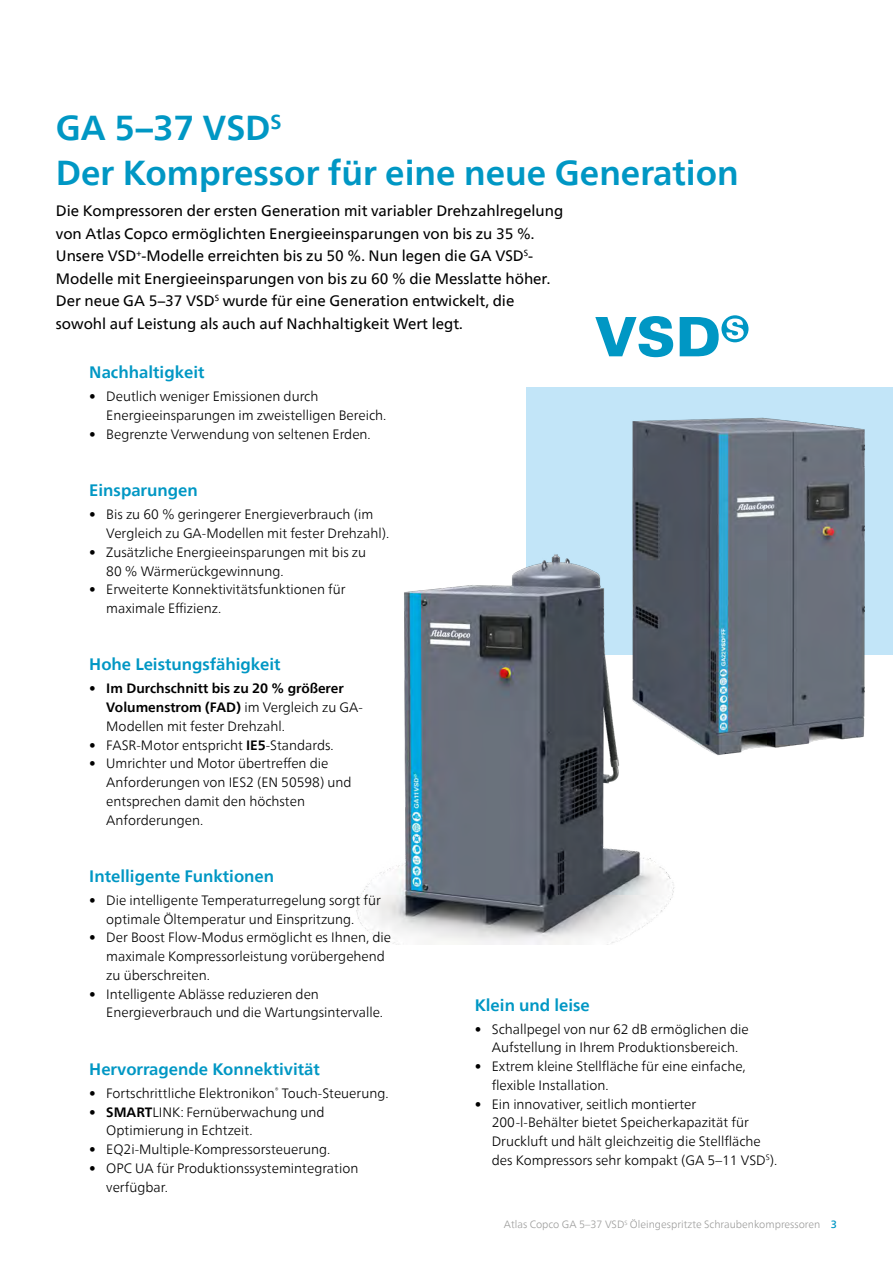
<style>
.page{position:relative;width:893px;height:1263px;background:#fff}
.page>*{position:absolute;margin:0;border:0;box-sizing:border-box;transform-origin:0 0}
.t1{font:700 34.5px/44.5px "Neue Frutiger World";color:#0097c4}
.t2{font:700 16.5px "Neue Frutiger World";color:#0097c4}
.t3{font:15px/22.5px "Neue Frutiger World";color:#000}
.t4{font:300 13.5px/18.8px "Neue Frutiger World";color:#000}
.t5{font:700 13.5px/18.8px "Neue Frutiger World";color:#000}
.t6{font:300 10.5px "Neue Frutiger World";color:#9d9d9c}
.s1{font-weight:300}
.s2{font-weight:700}
.s3{font-weight:500;color:#0097c4}
</style>
<div class="page">
<div style="left:527px;top:387px;width:366px;height:268px;background:#c2e5f8"></div>
<img style="left:632px;top:417px;width:233px;height:333px">
<img style="left:356px;top:527px;width:389px;height:417px">
<svg style="left:595px;top:316px;width:78px;height:41px"></svg>
<svg style="left:680px;top:315px;width:68px;height:41px"></svg>
<h1 class="t1" style="left:56px;top:106px;width:684px">GA 5–37 VSD<sup>S<br></sup>Der Kompressor für eine neue Generation</h1>
<p class="t3" style="left:56px;top:200px;width:509px">Die Kompressoren der ersten Generation mit variabler Drehzahlregelung von Atlas Copco ermöglichten Energieeinsparungen von bis zu 35 %.<br>Unsere VSD<sup>+</sup>-Modelle erreichten bis zu 50 %. Nun legen die GA VSD<sup>S</sup>-Modelle mit Energieeinsparungen von bis zu 60 % die Messlatte höher.<br>Der neue GA 5–37 VSD<sup>S</sup> wurde für eine Generation entwickelt, die sowohl auf Leistung als auch auf Nachhaltigkeit Wert legt.</p>
<p class="t2" style="left:89px;top:358px;width:117px">Nachhaltigkeit</p>
<p class="t4" style="left:106px;top:387px;width:282px;text-indent:-17px">• Deutlich weniger Emissionen durch<br>Energieeinsparungen im zweistelligen Bereich.</p>
<p class="t4" style="left:89px;top:425px;width:283px">• Begrenzte Verwendung von seltenen Erden.</p>
<p class="t2" style="left:89px;top:476px;width:110px">Einsparungen</p>
<p class="t4" style="left:106px;top:505px;width:284px;text-indent:-17px">• Bis zu 60 % geringerer Energieverbrauch (im<br>Vergleich zu GA-Modellen mit fester Drehzahl).</p>
<p class="t4" style="left:106px;top:543px;width:261px;text-indent:-17px">• Zusätzliche Energieeinsparungen mit bis zu<br>80 % Wärmerückgewinnung.</p>
<p class="t4" style="left:106px;top:580px;width:241px;text-indent:-17px">• Erweiterte Konnektivitätsfunktionen für maximale Effizienz.</p>
<p class="t2" style="left:89px;top:650px;width:193px">Hohe Leistungsfähigkeit</p>
<p class="t5" style="left:106px;top:679px;width:258px;text-indent:-17px"><span class="s1">•</span> Im Durchschnitt bis zu 20 % größerer<br>Volumenstrom (FAD) <span class="s1">im Vergleich zu GA-<br>Modellen mit fester Drehzahl.</span></p>
<p class="t4" style="left:89px;top:736px;width:246px">• FASR-Motor entspricht <span class="s2">IE5</span>-Standards.</p>
<p class="t4" style="left:106px;top:754px;width:247px;text-indent:-17px">• Umrichter und Motor übertreffen die<br>Anforderungen von IES2 (EN 50598) und entsprechen damit den höchsten<br>Anforderungen.</p>
<p class="t2" style="left:89px;top:862px;width:186px">Intelligente Funktionen</p>
<p class="t4" style="left:106px;top:891px;width:276px;text-indent:-17px">• Die intelligente Temperaturregelung sorgt für optimale Öltemperatur und Einspritzung.</p>
<p class="t4" style="left:106px;top:928px;width:286px;text-indent:-17px">• Der Boost Flow-Modus ermöglicht es Ihnen, die maximale Kompressorleistung vorübergehend zu überschreiten.</p>
<p class="t4" style="left:106px;top:985px;width:278px;text-indent:-17px">• Intelligente Ablässe reduzieren den<br>Energieverbrauch und die Wartungsintervalle.</p>
<p class="t2" style="left:89px;top:1054px;width:232px">Hervorragende Konnektivität</p>
<p class="t4" style="left:89px;top:1084px;width:301px">• Fortschrittliche Elektronikon<sup>®</sup> Touch-Steuerung.</p>
<p class="t4" style="left:106px;top:1102px;width:220px;text-indent:-17px">• <span class="s2">SMART</span>LINK: Fernüberwachung und<br>Optimierung in Echtzeit.</p>
<p class="t4" style="left:89px;top:1140px;width:243px">• EQ2i-Multiple-Kompressorsteuerung.</p>
<p class="t4" style="left:106px;top:1159px;width:254px;text-indent:-17px">• OPC UA für Produktionssystemintegration verfügbar.</p>
<p class="t2" style="left:475px;top:990px;width:117px">Klein und leise</p>
<p class="t4" style="left:475px;top:1020px;width:275px;text-align:center">• Schallpegel von nur 62 dB ermöglichen die<br>Aufstellung in Ihrem Produktionsbereich.</p>
<p class="t4" style="left:492px;top:1057px;width:255px;text-indent:-17px">• Extrem kleine Stellfläche für eine einfache, flexible Installation.</p>
<p class="t4" style="left:492px;top:1095px;width:287px;text-indent:-17px">• Ein innovativer, seitlich montierter 200-l-Behälter bietet Speicherkapazität für Druckluft und hält gleichzeitig die Stellfläche des Kompressors sehr kompakt (GA 5–11 VSD<sup>S</sup>).</p>
<p class="t6" style="left:504px;top:1216px;width:335px">Atlas Copco GA 5–37 VSD<sup>S</sup> Öleingespritzte Schraubenkompressoren <span class="s3">3</span></p>
</div>
